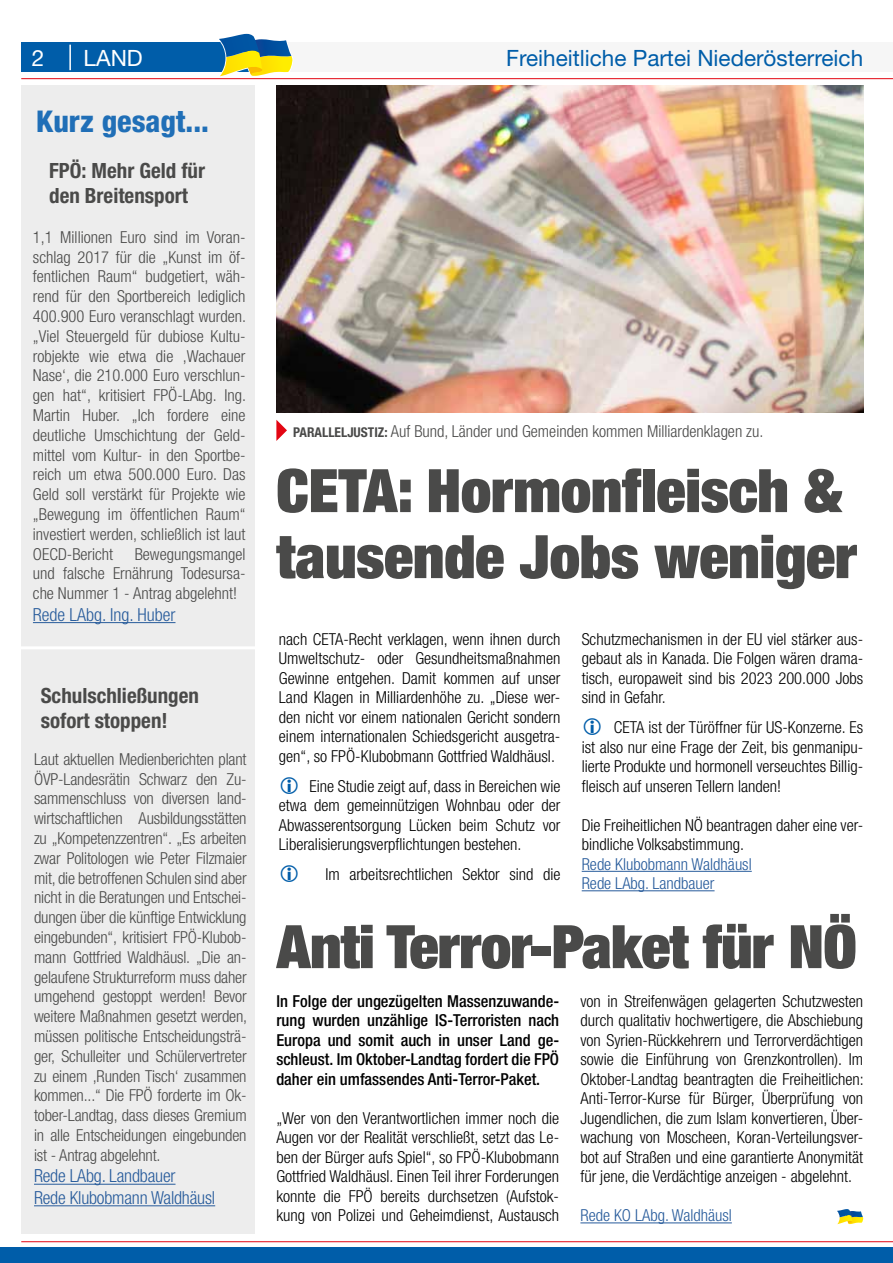
<style>
.page{position:relative;width:893px;height:1263px;background:#fff}
.page>*{position:absolute;margin:0;border:0;box-sizing:border-box;transform-origin:0 0}
.t1{font:900 expanded 60px/66px "Helvetica Neue";color:#4a4a49}
.t2{font:800 condensed 30px "Helvetica Neue";color:#206fb7}
.t3{font:22.5px "Helvetica Neue";color:#005da9}
.t4{font:22.5px "Helvetica Neue";color:#fff}
.t5{font:700 condensed 21px/25.2px "Helvetica Neue";color:#4a4a49}
.t6{font:300 condensed 18px/21.6px "Helvetica Neue";letter-spacing:-.01em;color:#275b9b}
.t7{font:300 condensed 16.5px/19.5px "Helvetica Neue";color:#000;text-align:justify}
.t8{font:300 condensed 16.5px/19.8px "Helvetica Neue";color:#4a4a49;text-align:justify}
.t9{font:500 condensed 16.5px/19.5px "Helvetica Neue";color:#000;text-align:justify}
.t10{font:300 condensed 16.5px/19.5px "Helvetica Neue";color:#275b9b}
.s1{font-weight:700;font-size:13.5px}
</style>
<div class="page">
<div style="left:21px;top:43px;width:234px;height:29px;background:#005da9"></div>
<div style="left:276px;top:43px;width:617px;height:29px;background:#f6f6f6"></div>
<hr style="left:69px;top:45px;width:2px;height:25px;background:#fff">
<hr style="left:21px;top:78px;width:872px;height:1px;background:#e30613">
<hr style="left:21px;top:1241px;width:872px;height:1px;background:#e30613">
<svg style="left:217px;top:33px;width:76px;height:44px"></svg>
<div style="left:21px;top:85px;width:234px;height:1148px;background:#ededed"></div>
<hr style="left:582px;top:871px;width:170px;height:1px;background:#275b9b">
<hr style="left:582px;top:890px;width:133px;height:1px;background:#275b9b">
<hr style="left:580px;top:1222px;width:152px;height:1px;background:#275b9b">
<img style="left:276px;top:85px;width:587px;height:327px">
<hr style="left:33px;top:622px;width:142px;height:1px;background:#275b9b">
<hr style="left:34px;top:1184px;width:142px;height:1px;background:#275b9b">
<hr style="left:34px;top:1205px;width:181px;height:1px;background:#275b9b">
<div style="left:0;top:1248px;width:893px;height:15px;background:#005da9"></div>
<svg style="left:837px;top:1209px;width:26px;height:15px"></svg>
<hr style="left:13px;top:646px;width:242px;height:3px;background:#fff">
<svg style="left:276px;top:420px;width:11px;height:21px"></svg>
<h3 class="t4" style="left:32px;top:44px;width:14px">2</h3>
<h3 class="t3" style="left:506px;top:44px;width:359px">Freiheitliche Partei Niederösterreich</h3>
<h3 class="t4" style="left:84px;top:44px;width:61px">LAND</h3>
<h2 class="t2" style="left:36px;top:103px;width:174px">Kurz gesagt...</h2>
<p class="t5" style="left:49px;top:158px;width:157px">FPÖ: Mehr Geld für den Breitensport</p>
<p class="t8" style="left:33px;top:227px;width:215px">1,1 Millionen Euro sind im Voran&shy;schlag 2017 für die „Kunst im öf&shy;fentlichen Raum“ budgetiert, wäh&shy;rend für den Sportbereich lediglich 400.900 Euro veranschlagt wurden. „Viel Steuergeld für dubiose Kultu&shy;robjekte wie etwa die ‚Wachauer Nase‘, die 210.000 Euro verschlun&shy;gen hat“, kritisiert FPÖ-LAbg. Ing.<br>Martin Huber. „Ich fordere eine deutliche Umschichtung der Geld&shy;mittel vom Kultur- in den Sportbe&shy;reich um etwa 500.000 Euro. Das Geld soll verstärkt für Projekte wie „Bewegung im öffentlichen Raum“ investiert werden, schließlich ist laut OECD-Bericht</p>
<p class="t8" style="left:33px;top:544px;width:214px;text-indent:102px">Bewegungsmangel und falsche Ernährung Todesursa&shy;che Nummer 1 - Antrag abgelehnt!</p>
<p class="t6" style="left:33px;top:603px;width:144px">Rede LAbg. Ing. Huber</p>
<p class="t5" style="left:41px;top:683px;width:160px">Schulschließungen sofort stoppen!</p>
<p class="t8" style="left:34px;top:749px;width:215px">Laut aktuellen Medienberichten plant ÖVP-Landesrätin Schwarz den Zu&shy;sammenschluss von diversen land&shy;wirtschaftlichen Ausbildungsstätten zu „Kompetenzzentren“. „Es arbeiten zwar Politologen wie Peter Filzmaier mit, die betroffenen Schulen sind aber nicht in die Beratungen und Entschei&shy;dungen über die künftige Entwicklung eingebunden“, kritisiert FPÖ-Klubob&shy;mann Gottfried Waldhäusl. „Die an&shy;gelaufene Strukturreform muss daher umgehend gestoppt werden! Bevor weitere Maßnahmen gesetzt werden, müssen politische Entscheidungsträ&shy;ger, Schulleiter und Schülervertreter zu einem ‚Runden Tisch‘ zusammen kommen...“ Die FPÖ forderte im Ok&shy;tober-Landtag, dass dieses Gremium in alle Entscheidungen eingebunden ist - Antrag abgelehnt.</p>
<p class="t6" style="left:34px;top:1165px;width:183px">Rede LAbg. Landbauer<br>Rede Klubobmann Waldhäusl</p>
<p class="t8" style="left:293px;top:421px;width:472px"><span class="s1">PARALLELJUSTIZ:</span> Auf Bund, Länder und Gemeinden kommen Milliardenklagen zu.</p>
<h1 class="t1" style="left:276px;top:456px;width:582px">CETA: Hormonfleisch &amp; tausende Jobs weniger</h1>
<p class="t7" style="left:279px;top:629px;width:283px">nach CETA-Recht verklagen, wenn ihnen durch Umweltschutz- oder Gesundheitsmaßnahmen Gewinne entgehen. Damit kommen auf unser Land Klagen in Milliardenhöhe zu. „Diese wer&shy;den nicht vor einem nationalen Gericht sondern einem internationalen Schiedsgericht ausgetra&shy;gen“, so FPÖ-Klubobmann Gottfried Waldhäusl.</p>
<p class="t7" style="left:279px;top:776px;width:283px;text-indent:31px">Eine Studie zeigt auf, dass in Bereichen wie etwa dem gemeinnützigen Wohnbau oder der Abwasserentsorgung Lücken beim Schutz vor Liberalisierungsverpflichtungen bestehen.</p>
<p class="t7" style="left:325px;top:864px;width:237px">Im arbeitsrechtlichen Sektor sind die</p>
<p class="t7" style="left:582px;top:629px;width:283px">Schutzmechanismen in der EU viel stärker aus&shy;gebaut als in Kanada. Die Folgen wären drama&shy;tisch, europaweit sind bis 2023 200.000 Jobs sind in Gefahr.</p>
<p class="t7" style="left:582px;top:717px;width:283px;text-indent:32px">CETA ist der Türöffner für US-Konzerne. Es ist also nur eine Frage der Zeit, bis genmanipu&shy;lierte Produkte und hormonell verseuchtes Billig&shy;fleisch auf unseren Tellern landen!</p>
<p class="t7" style="left:582px;top:815px;width:283px">Die Freiheitlichen NÖ beantragen daher eine ver&shy;bindliche Volksabstimmung.</p>
<p class="t10" style="left:582px;top:854px;width:172px">Rede Klubobmann Waldhäusl<br>Rede LAbg. Landbauer</p>
<h1 class="t1" style="left:276px;top:912px;width:582px">Anti Terror-Paket für NÖ</h1>
<p class="t9" style="left:276px;top:991px;width:284px">In Folge der ungezügelten Massenzuwande&shy;rung wurden unzählige IS-Terroristen nach Europa und somit auch in unser Land ge&shy;schleust. Im Oktober-Landtag fordert die FPÖ daher ein umfassendes Anti-Terror-Paket.</p>
<p class="t7" style="left:276px;top:1108px;width:284px">„Wer von den Verantwortlichen immer noch die Augen vor der Realität verschließt, setzt das Le&shy;ben der Bürger aufs Spiel“, so FPÖ-Klubobmann Gottfried Waldhäusl. Einen Teil ihrer Forderungen konnte die FPÖ bereits durchsetzen (Aufstok&shy;kung von Polizei und Geheimdienst, Austausch</p>
<p class="t7" style="left:580px;top:991px;width:285px">von in Streifenwägen gelagerten Schutzwesten durch qualitativ hochwertigere, die Abschiebung von Syrien-Rückkehrern und Terrorverdächtigen sowie die Einführung von Grenzkontrollen). Im Oktober-Landtag beantragten die Freiheitlichen:<br>Anti-Terror-Kurse für Bürger, Überprüfung von Jugendlichen, die zum Islam konvertieren, Über&shy;wachung von Moscheen, Koran-Verteilungsver&shy;bot auf Straßen und eine garantierte Anonymität für jene, die Verdächtige anzeigen - abgelehnt.</p>
<p class="t10" style="left:580px;top:1205px;width:153px">Rede KO LAbg. Waldhäusl</p>
</div>
